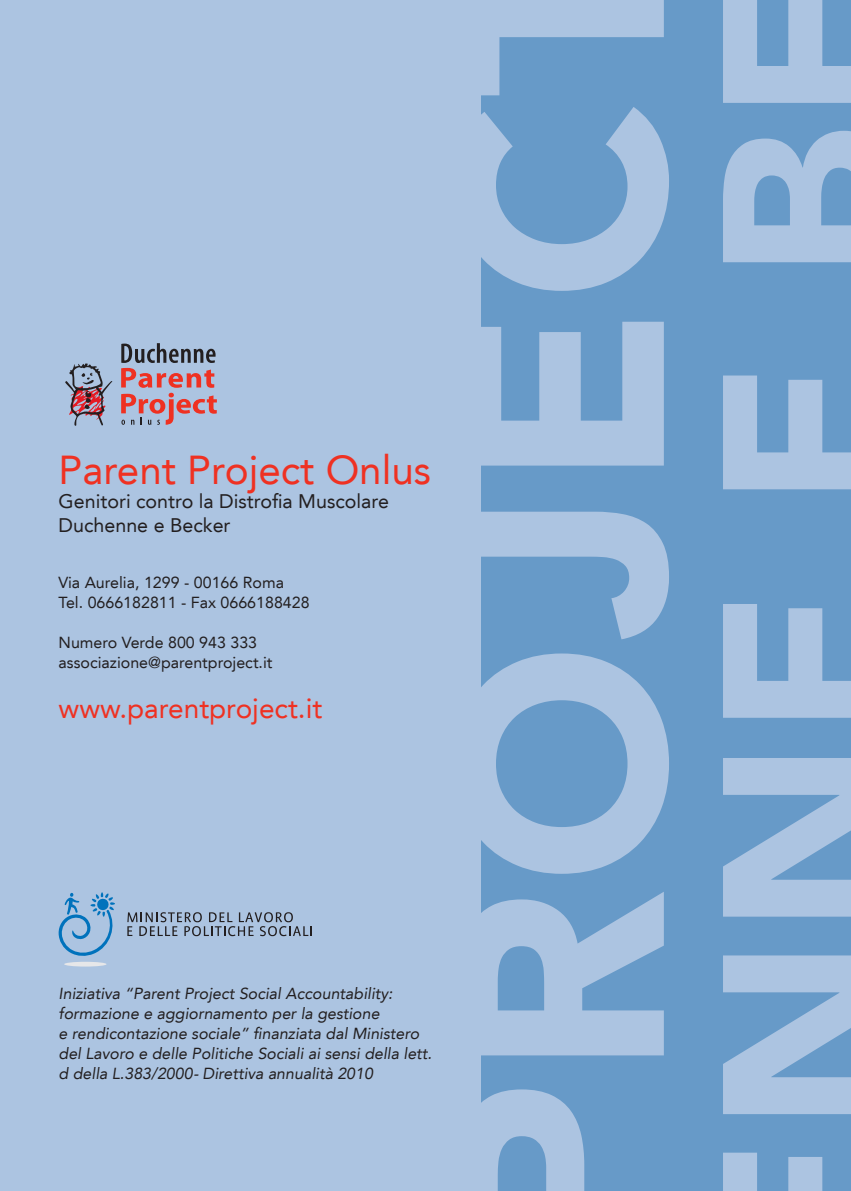
<style>
.page{position:relative;width:851px;height:1191px;background:#fff}
.page>*{position:absolute;margin:0;border:0;box-sizing:border-box;transform-origin:0 0}
.t1{font:900 288.2px "Avenir LT";letter-spacing:.02em;color:#acc4e1}
.t2{font:900 236.4px "Avenir LT";color:#acc4e1}
.t3{font:40.4px "Avenir LT";color:#ef3122}
.t4{font:28px "Avenir LT";color:#ef3122}
.t5{font:19.6px/24px "Avenir LT";color:#231f20}
.t6{font:italic 16px/20px "Avenir LT";color:#231f20}
.t7{font:16px/20px "Avenir LT";color:#231f20}
</style>
<div class="page">
<div style="left:0;top:0;width:501px;height:1191px;background:#acc4e1"></div>
<svg style="left:127px;top:912px;width:185px;height:24px"></svg>
<svg style="left:59px;top:892px;width:56px;height:64px"></svg>
<div style="left:64px;top:961px;width:42px;height:5px;background:#e6e7e9;border-radius:50%"></div>
<svg style="left:65px;top:363px;width:47px;height:63px"></svg>
<svg style="left:121px;top:343px;width:96px;height:82px"></svg>
<div style="left:481px;top:0;width:369px;height:1191px;background:#679ac8"></div>
<h3 class="t3" style="left:59px;top:447px;width:374px">Parent Project Onlus</h3>
<p class="t5" style="left:59px;top:489px;width:332px">Genitori contro la Distrofia Muscolare<br>Duchenne e Becker</p>
<p class="t7" style="left:59px;top:572px;width:252px">Via Aurelia, 1299 - 00166 Roma<br>Tel. 0666182811 - Fax 0666188428</p>
<p class="t7" style="left:59px;top:632px;width:215px">Numero Verde 800 943 333 associazione@parentproject.it</p>
<h3 class="t4" style="left:59px;top:691px;width:265px">www.parentproject.it</h3>
<p class="t6" style="left:59px;top:983px;width:375px">Iniziativa “Parent Project Social Accountability: formazione e aggiornamento per la gestione<br>e rendicontazione sociale” finanziata dal Ministero del Lavoro e delle Politiche Sociali ai sensi della lett. d della L.383/2000- Direttiva annualità 2010</p>
<h1 class="t1" style="left:389px;top:1263px;width:1333px;rotate:-90deg">PROJECT</h1>
<h2 class="t2" style="left:665px;top:1131px;width:1160px;rotate:-90deg">NNE E BE</h2>
</div>
